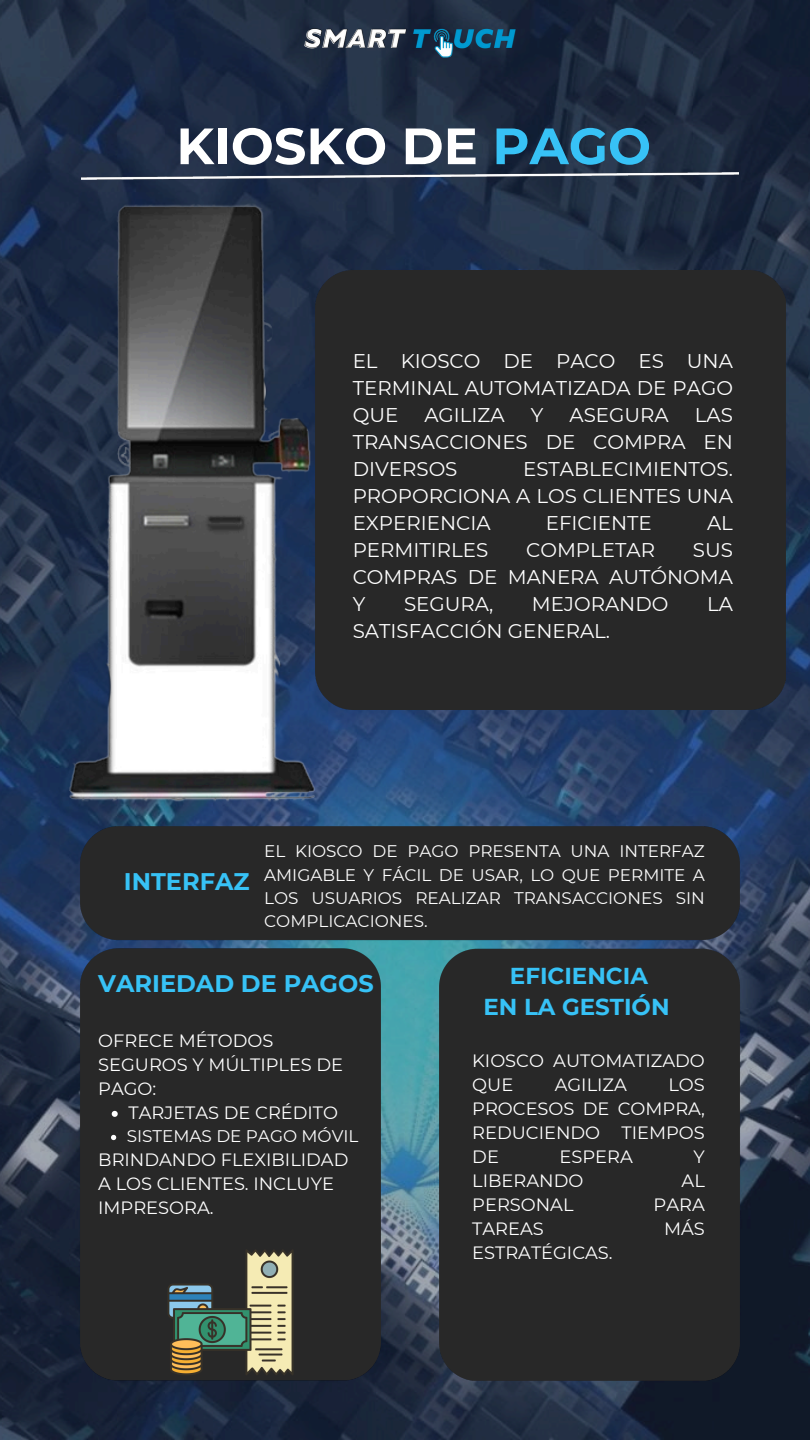
<style>
.page{position:relative;width:810px;height:1440px;background:#fff}
.page>*{position:absolute;margin:0;border:0;box-sizing:border-box;transform-origin:0 0}
.t1{font:700 51px "Montserrat";color:#fff}
.t2{font:700 24px "Montserrat";color:#37c2f6}
.t3{font:700 23px/31.5px "Montserrat";color:#37c2f6;text-align:center}
.t4{font:19.8px/27px "Montserrat";color:#fff;text-align:justify}
.t5{font:17.8px/24px "Montserrat";color:#fff}
.t6{font:16.8px/23.2px "Montserrat";color:#fdfdfd;text-align:justify}
.t7{font:16.8px "Montserrat";color:#fff}
.s1{color:#37c2f6}
</style>
<div class="page">
<img style="left:0;top:0;width:810px;height:1440px">
<img style="left:81px;top:173px;width:658px;height:7px">
<div style="left:326px;top:271px;width:459px;height:438px;background:#282828"></div>
<img style="left:76px;top:822px;width:668px;height:564px">
<img style="left:43px;top:180px;width:283px;height:633px">
<svg style="left:112px;top:1111px;width:6px;height:6px"></svg>
<svg style="left:111px;top:1135px;width:5px;height:5px"></svg>
<img style="left:297px;top:14px;width:226px;height:50px">
<p class="t1" style="left:176px;top:115px;width:476px">KIOSKO DE <span class="s1">PAGO</span></p>
<p class="t4" style="left:353px;top:348px;width:382px">EL KIOSCO DE PACO ES UNA TERMINAL AUTOMATIZADA DE PAGO QUE</p>
<p class="t4" style="left:353px;top:402px;width:382px;text-indent:342px">LAS TRANSACCIONES DE COMPRA EN DIVERSOS</p>
<p class="t4" style="left:424px;top:402px;width:82px">AGILIZA</p>
<p class="t4" style="left:531px;top:402px;width:14px">Y</p>
<p class="t4" style="left:570px;top:402px;width:101px">ASEGURA</p>
<p class="t4" style="left:353px;top:456px;width:382px;text-indent:170px">ESTABLECIMIENTOS.<br>PROPORCIONA A LOS CLIENTES UNA EXPERIENCIA</p>
<p class="t4" style="left:546px;top:510px;width:108px">EFICIENTE</p>
<p class="t4" style="left:707px;top:510px;width:27px">AL</p>
<p class="t4" style="left:353px;top:537px;width:382px;text-indent:340px">SUS COMPRAS DE MANERA AUTÓNOMA Y</p>
<p class="t4" style="left:353px;top:537px;width:137px">PERMITIRLES</p>
<p class="t4" style="left:526px;top:537px;width:130px">COMPLETAR</p>
<p class="t4" style="left:404px;top:591px;width:91px">SEGURA,</p>
<p class="t4" style="left:532px;top:591px;width:138px">MEJORANDO</p>
<p class="t4" style="left:707px;top:591px;width:27px">LA</p>
<p class="t4" style="left:353px;top:618px;width:259px">SATISFACCIÓN GENERAL.</p>
<p class="t2" style="left:124px;top:867px;width:127px">INTERFAZ</p>
<p class="t6" style="left:264px;top:840px;width:442px">EL KIOSCO DE PAGO PRESENTA UNA INTERFAZ AMIGABLE Y FÁCIL DE USAR, LO QUE PERMITE A LOS USUARIOS REALIZAR TRANSACCIONES SIN COMPLICACIONES.</p>
<h1 class="t2" style="left:98px;top:969px;width:277px">VARIEDAD DE PAGOS</h1>
<p class="t3" style="left:484px;top:960px;width:188px">EFICIENCIA<br>EN LA GESTIÓN</p>
<h3 class="t5" style="left:98px;top:1029px;width:246px">OFRECE MÉTODOS<br>SEGUROS Y MÚLTIPLES DE<br>PAGO:</h3>
<p class="t5" style="left:129px;top:1101px;width:211px">TARJETAS DE CRÉDITO</p>
<h2 class="t7" style="left:127px;top:1126px;width:233px">SISTEMAS DE PAGO MÓVIL</h2>
<h4 class="t5" style="left:98px;top:1148px;width:252px">BRINDANDO FLEXIBILIDAD<br>A LOS CLIENTES. INCLUYE<br>IMPRESORA.</h4>
<h2 class="t5" style="left:472px;top:1049px;width:234px">KIOSCO AUTOMATIZADO<br>QUE</h2>
<h2 class="t5" style="left:472px;top:1073px;width:234px;text-align:justify;text-indent:196px">LOS PROCESOS DE COMPRA, REDUCIENDO TIEMPOS DE</h2>
<h2 class="t5" style="left:555px;top:1073px;width:74px">AGILIZA</h2>
<h2 class="t5" style="left:560px;top:1145px;width:75px">ESPERA</h2>
<h2 class="t5" style="left:694px;top:1145px;width:13px">Y</h2>
<h2 class="t5" style="left:472px;top:1169px;width:113px">LIBERANDO</h2>
<h2 class="t5" style="left:682px;top:1169px;width:25px">AL</h2>
<h2 class="t5" style="left:472px;top:1193px;width:103px">PERSONAL</h2>
<h2 class="t5" style="left:654px;top:1193px;width:53px">PARA</h2>
<h2 class="t5" style="left:472px;top:1217px;width:73px">TAREAS</h2>
<h2 class="t5" style="left:664px;top:1217px;width:42px">MÁS</h2>
<h2 class="t5" style="left:472px;top:1241px;width:142px">ESTRATÉGICAS.</h2>
</div>
